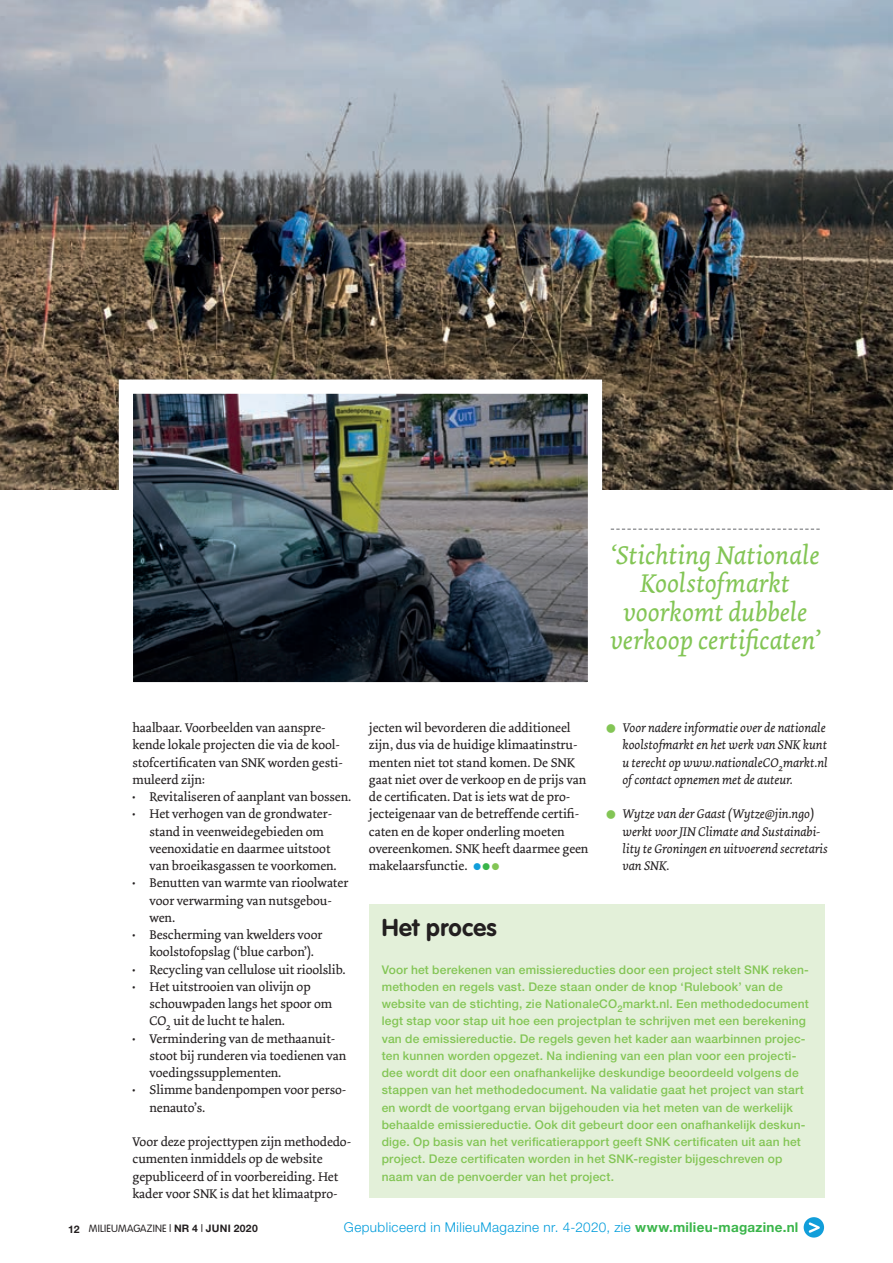
<style>
.page{position:relative;width:893px;height:1263px;background:#fff}
.page>*{position:absolute;margin:0;border:0;box-sizing:border-box;transform-origin:0 0}
.t1{font:italic 27px/28.5px "Dolly";letter-spacing:-.005em;color:#83c555;text-align:center}
.t2{font:700 24px "VAG Rounded";letter-spacing:.01em;color:#231f20}
.t3{font:300 13.5px "Helvetica Neue LT Std";letter-spacing:.03em;color:#009cdb}
.t4{font:13.2px/17.2px "Dolly";letter-spacing:-.005em;color:#231f20}
.t5{font:italic 13.2px/17.2px "Dolly";letter-spacing:-.005em;color:#231f20}
.t6{font:500 12px/17.2px "Helvetica Neue LT Std";letter-spacing:.015em;color:#83c555}
.t7{font:300 10.35px "VAG Rounded";letter-spacing:.02em;color:#231f20}
.s1{color:#119eda}
.s2{color:#3ab54a}
.s3{color:#83c555}
.s4{font-family:"Helvetica Neue LT Std";font-weight:700;font-size:10.5px}
.s5{font-family:"Helvetica Neue LT Std";font-weight:700}
.s6{font-weight:700;color:#3ab54a}
</style>
<div class="page">
<div style="left:369px;top:905px;width:456px;height:293px;background:#e3f0d9"></div>
<img style="left:0;top:0;width:893px;height:490px">
<img style="left:112px;top:372px;width:497px;height:311px">
<hr style="left:892px;top:370px;width:1px;height:414px;background:#83c555">
<svg style="left:611px;top:529px;width:209px;height:1px"></svg>
<div style="left:804px;top:1217px;width:20px;height:20px;background:#119eda;border-radius:50%"></div>
<svg style="left:809px;top:1222px;width:11px;height:11px"></svg>
<h1 class="t1" style="left:610px;top:541px;width:212px">‘Stichting Nationale<br>Koolstofmarkt voorkomt dubbele verkoop certificaten’</h1>
<p class="t4" style="left:133px;top:719px;width:212px">haalbaar. Voorbeelden van aanspre&shy;kende lokale projecten die via de kool&shy;stofcertificaten van SNK worden gesti&shy;muleerd zijn:</p>
<p class="t4" style="left:133px;top:788px;width:220px">• Revitaliseren of aanplant van bossen.</p>
<p class="t4" style="left:150px;top:806px;width:189px;text-indent:-17px">• Het verhogen van de grondwater&shy;stand in veenweidegebieden om veenoxidatie en daarmee uitstoot van broeikasgassen te voorkomen.</p>
<p class="t4" style="left:150px;top:875px;width:200px;text-indent:-17px">• Benutten van warmte van rioolwater voor verwarming van nutsgebou&shy;wen.</p>
<p class="t4" style="left:150px;top:926px;width:174px;text-indent:-17px">• Bescherming van kwelders voor koolstofopslag (‘blue carbon’).</p>
<p class="t4" style="left:133px;top:961px;width:215px">• Recycling van cellulose uit rioolslib.</p>
<p class="t4" style="left:150px;top:978px;width:184px;text-indent:-17px">• Het uitstrooien van olivijn op schouwpaden langs het spoor om<br>CO<sub>2</sub> uit de lucht te halen.</p>
<p class="t4" style="left:150px;top:1030px;width:198px;text-indent:-17px">• Vermindering van de methaanuit&shy;stoot bij runderen via toedienen van voedingssupplementen.</p>
<p class="t4" style="left:150px;top:1082px;width:198px;text-indent:-17px">• Slimme bandenpompen voor perso&shy;nenauto’s.</p>
<p class="t4" style="left:133px;top:1133px;width:220px">Voor deze projecttypen zijn methodedo&shy;cumenten inmiddels op de website gepubliceerd of in voorbereiding. Het kader voor SNK is dat het klimaatpro-</p>
<p class="t4" style="left:369px;top:719px;width:221px">jecten wil bevorderen die additioneel zijn, dus via de huidige klimaatinstru&shy;menten niet tot stand komen. De SNK gaat niet over de verkoop en de prijs van de certificaten. Dat is iets wat de pro&shy;jecteigenaar van de betreffende certifi&shy;caten en de koper onderling moeten overeenkomen. SNK heeft daarmee geen makelaarsfunctie. <span class="s1">●</span><span class="s2">●</span><span class="s3">●</span></p>
<p class="t5" style="left:622px;top:719px;width:207px;text-indent:-17px"><span class="s3">●</span> Voor nadere informatie over de nationale koolstofmarkt en het werk van SNK kunt u terecht op www.nationaleCO<sub>2</sub>markt.nl of contact opnemen met de auteur.</p>
<p class="t5" style="left:622px;top:806px;width:207px;text-indent:-17px"><span class="s3">●</span> Wytze van der Gaast (Wytze@jin.ngo) werkt voor JIN Climate and Sustainabi&shy;lity te Groningen en uitvoerend secretaris van SNK.</p>
<h2 class="t2" style="left:382px;top:914px;width:117px">Het proces</h2>
<p class="t6" style="left:382px;top:961px;width:429px">Voor het berekenen van emissiereducties door een project stelt SNK reken&shy;methoden en regels vast. Deze staan onder de knop ‘Rulebook’ van de website van de stichting, zie NationaleCO<sub>2</sub>markt.nl. Een methodedocument legt stap voor stap uit hoe een projectplan te schrijven met een berekening van de emissiereductie. De regels geven het kader aan waarbinnen projec&shy;ten kunnen worden opgezet. Na indiening van een plan voor een projecti&shy;dee wordt dit door een onafhankelijke deskundige beoordeeld volgens de stappen van het methodedocument. Na validatie gaat het project van start en wordt de voortgang ervan bijgehouden via het meten van de werkelijk behaalde emissiereductie. Ook dit gebeurt door een onafhankelijk deskun&shy;dige. Op basis van het verificatierapport geeft SNK certificaten uit aan het project. Deze certificaten worden in het SNK-register bijgeschreven op naam van de penvoerder van het project.</p>
<p class="t7" style="left:68px;top:1223px;width:191px"><span class="s4">12</span> MILIEUMAGAZINE | <span class="s5">NR 4</span> | <span class="s5">JUNI 2020</span></p>
<p class="t3" style="left:344px;top:1219px;width:456px">Gepubliceerd in MilieuMagazine nr. 4-2020, zie <span class="s6">www.milieu-magazine.nl</span></p>
</div>
